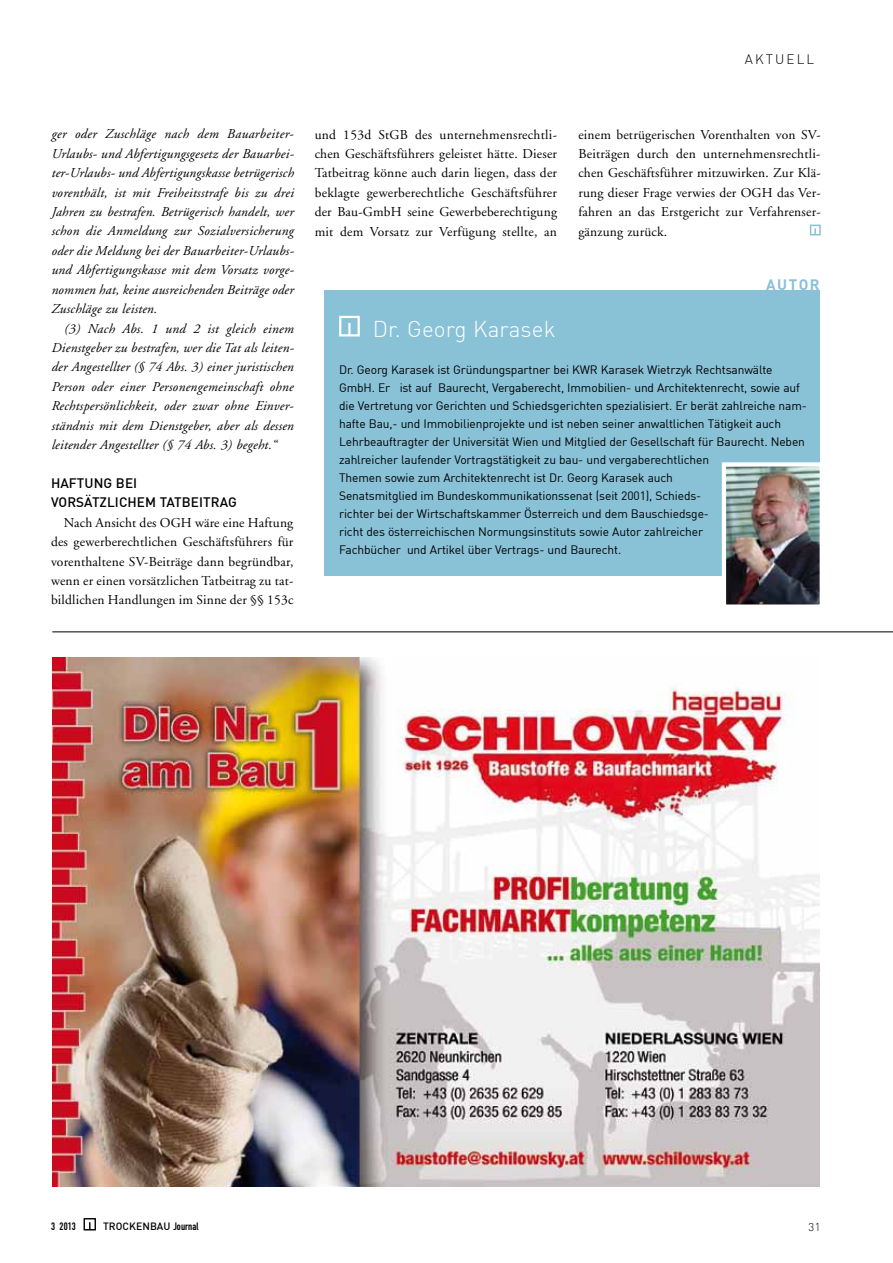
<style>
.page{position:relative;width:893px;height:1263px;background:#fff}
.page>*{position:absolute;margin:0;border:0;box-sizing:border-box;transform-origin:0 0}
.t1{font:300 22.5px "DIN";letter-spacing:.005em;color:#fff}
.t2{font:700 15px "DIN";color:#89c1d7}
.t3{font:italic 13.5px/19.4px "Adobe Garamond";letter-spacing:.015em;color:#000;text-align:justify}
.t4{font:13.5px/19.4px "Adobe Garamond";letter-spacing:.015em;color:#000;text-align:justify}
.t5{font:500 13.5px/19.4px "DIN";letter-spacing:.005em;color:#000}
.t6{font:300 13.5px "DIN";letter-spacing:.155em;color:#000}
.t7{font:12px/18px "DIN";letter-spacing:-.01em;color:#000}
.t8{font:300 11.25px "DIN";color:#000}
.t9{font:10.65px "DIN Engschrift Alternate";color:#000}
.t10{font:500 10.35px "DIN";letter-spacing:.005em;color:#000}
.s1{font-family:"DIN Engschrift Alternate";font-weight:400;font-size:10.65px}
</style>
<div class="page">
<div style="left:84px;top:1218px;width:12px;height:12px;border:1px solid #000"></div>
<hr style="left:52px;top:631px;width:841px;height:1px;background:#000">
<img style="left:52px;top:657px;width:768px;height:530px">
<div style="left:810px;top:225px;width:11px;height:10px;border:2px solid #89c1d7"></div>
<svg style="left:814px;top:228px;width:2px;height:7px"></svg>
<div style="left:324px;top:290px;width:496px;height:285px;background:#89c1d7"></div>
<div style="left:339px;top:316px;width:21px;height:20px;border:2px solid #fff"></div>
<svg style="left:348px;top:323px;width:3px;height:12px"></svg>
<img style="left:727px;top:467px;width:92px;height:137px">
<div style="left:722px;top:462px;width:102px;height:147px;border:4px solid #fff"></div>
<p class="t6" style="left:745px;top:51px;width:71px">Aktuell</p>
<p class="t3" style="left:51px;top:125px;width:244px">ger oder Zuschläge nach dem Bauarbeiter-Urlaubs- und Abfertigungsgesetz der Bauarbei&shy;ter-Urlaubs- und Abfertigungskasse betrügerisch vorenthält, ist mit Freiheitsstrafe bis zu drei Jahren zu bestrafen. Betrügerisch handelt, wer schon die Anmeldung zur Sozialversicherung oder die Meldung bei der Bauarbeiter-Urlaubs&shy;und Abfertigungskasse mit dem Vorsatz vorge&shy;nommen hat, keine ausreichenden Beiträge oder Zuschläge zu leisten.</p>
<p class="t3" style="left:51px;top:319px;width:244px;text-indent:13px">(3) Nach Abs. 1 und 2 ist gleich einem Dienstgeber zu bestrafen, wer die Tat als leiten&shy;der Angestellter (§ 74 Abs. 3) einer juristischen Person oder einer Personengemeinschaft ohne Rechtspersönlichkeit, oder zwar ohne Einver&shy;ständnis mit dem Dienstgeber, aber als dessen leitender Angestellter (§ 74 Abs. 3) begeht.“</p>
<p class="t5" style="left:51px;top:473px;width:187px">HAFTUNG B EI<br>VORSÄTZLICH EM TATB EITRAG</p>
<p class="t4" style="left:51px;top:513px;width:244px;text-indent:13px">Nach Ansicht des OGH wäre eine Haftung des gewerberechtlichen Geschäftsführers für vorenthaltene SV-Beiträge dann begründbar, wenn er einen vorsätzlichen Tatbeitrag zu tat&shy;bildlichen Handlungen im Sinne der §§ 153c</p>
<p class="t4" style="left:315px;top:125px;width:244px">und 153d StGB des unternehmensrechtli&shy;chen Geschäftsführers geleistet hätte. Dieser Tatbeitrag könne auch darin liegen, dass der beklagte gewerberechtliche Geschäftsführer der Bau-GmbH seine Gewerbeberechtigung mit dem Vorsatz zur Verfügung stellte, an</p>
<p class="t4" style="left:578px;top:125px;width:244px">einem betrügerischen Vorenthalten von SV-Beiträgen durch den unternehmensrechtli&shy;chen Geschäftsführer mitzuwirken. Zur Klä&shy;rung dieser Frage verwies der OGH das Ver&shy;fahren an das Erstgericht zur Verfahrenser&shy;gänzung zurück.</p>
<p class="t2" style="left:766px;top:275px;width:55px">AUTOR</p>
<h1 class="t1" style="left:373px;top:315px;width:184px">Dr. Georg Karasek</h1>
<p class="t7" style="left:339px;top:360px;width:469px">Dr. Georg Karasek ist Gründungspartner bei KWR Karasek Wietrzyk Rechtsanwälte GmbH. Er ist auf Baurecht, Vergaberecht, Immobilien- und Architektenrecht, sowie auf die Vertretung vor Gerichten und Schiedsgerichten spezialisiert. Er berät zahlreiche nam&shy;hafte Bau,- und Immobilienprojekte und ist neben seiner anwaltlichen Tätigkeit auch Lehrbeauftragter der Universität Wien und Mitglied der Gesellschaft für Baurecht. Neben zahlreicher laufender Vortragstätigkeit zu bau- und vergaberechtlichen<br>Themen sowie zum Architektenrecht ist Dr. Georg Karasek auch<br>Senatsmitglied im Bundeskommunikationssenat (seit 2001), Schieds-<br>richter bei der Wirtschaftskammer Österreich und dem Bauschiedsge-<br>richt des österreichischen Normungsinstituts sowie Autor zahlreicher<br>Fachbücher und Artikel über Vertrags- und Baurecht.</p>
<p class="t9" style="left:51px;top:1220px;width:26px">3 2013</p>
<p class="t10" style="left:103px;top:1220px;width:97px">TROCKENBAU <span class="s1">Journal</span></p>
<p class="t8" style="left:808px;top:1220px;width:14px">31</p>
</div>
